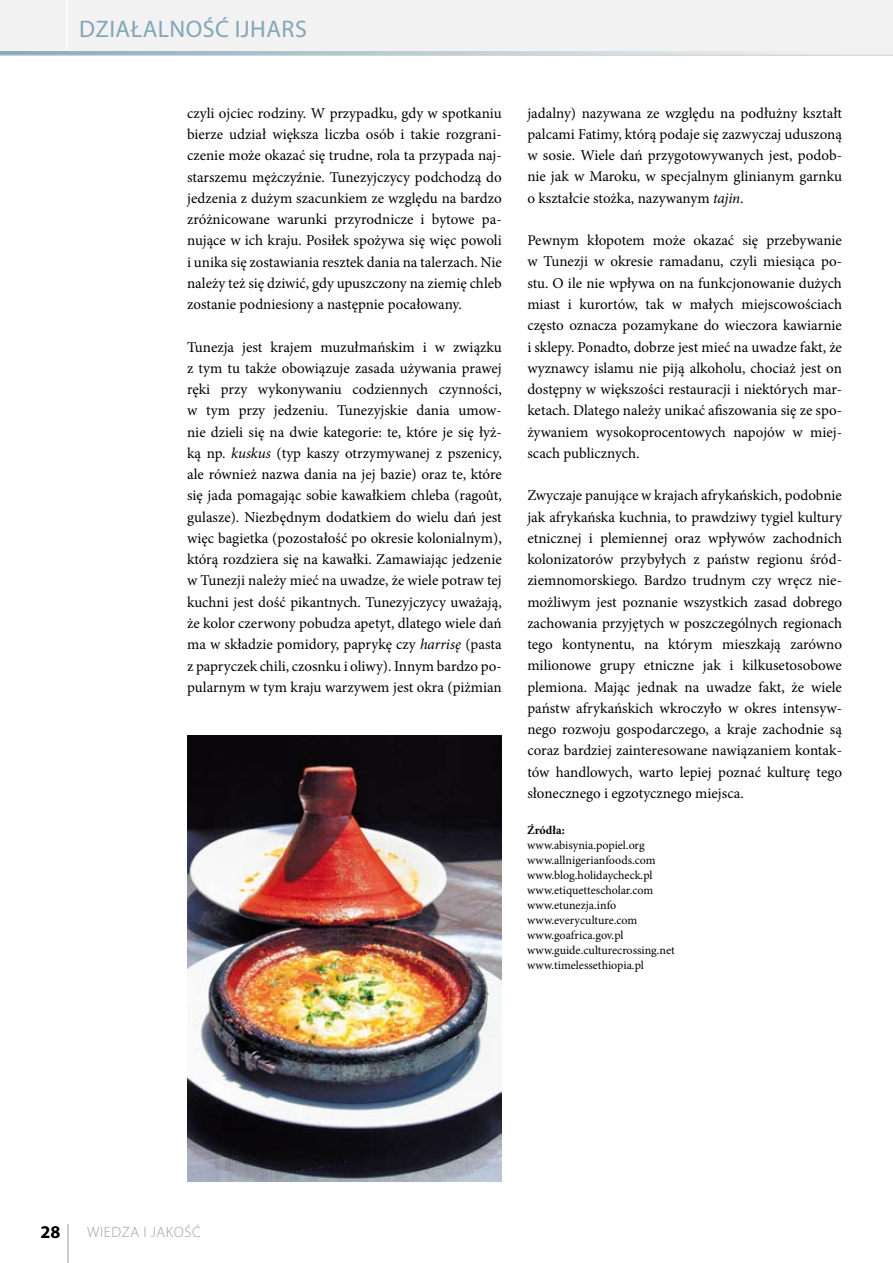
<style>
.page{position:relative;width:893px;height:1263px;background:#fff}
.page>*{position:absolute;margin:0;border:0;box-sizing:border-box;transform-origin:0 0}
.t1{font:24px "Myriad Pro";letter-spacing:.02em;color:#82a6b7}
.t2{font:700 18px "Myriad Pro";color:#000}
.t3{font:15px/21.3px "Minion Pro";color:#000;text-align:justify}
.t4{font:300 15px "Myriad Pro";letter-spacing:.04em;color:#9c9d9f}
.t5{font:12px/15px "Minion Pro";color:#000}
.t6{font:700 12px "Minion Pro";color:#000}
.s1{font-style:italic}
</style>
<div class="page">
<hr style="left:68px;top:1224px;width:1px;height:39px;background:#9c9d9f">
<div style="left:0;top:0;width:893px;height:55px;background:#f2f2f3"></div>
<hr style="left:66px;top:0;width:1px;height:51px;background:#fff">
<svg style="left:0;top:51px;width:832px;height:4px;background:#bccdd5"></svg>
<hr style="left:0;top:55px;width:893px;height:1px;background:#cfd0d2">
<img style="left:187px;top:736px;width:314px;height:445px">
<h1 class="t1" style="left:79px;top:14px;width:14px">DZIA</h1>
<h1 class="t1" style="left:131px;top:14px;width:54px">ŁALNOŚ</h1>
<h1 class="t1" style="left:215px;top:14px;width:93px">Ć IJHARS</h1>
<p class="t3" style="left:187px;top:102px;width:316px">czyli ojciec rodziny. W przypadku, gdy w spotkaniu bierze udział większa liczba osób i takie rozgrani&shy;czenie może okazać się trudne, rola ta przypada naj&shy;starszemu mężczyźnie. Tunezyjczycy podchodzą do jedzenia z dużym szacunkiem ze względu na bardzo zróżnicowane warunki przyrodnicze i bytowe pa&shy;nujące w ich kraju. Posiłek spożywa się więc powoli i unika się zostawiania resztek dania na talerzach. Nie należy też się dziwić, gdy upuszczony na ziemię chleb zostanie podniesiony a następnie pocałowany.</p>
<p class="t3" style="left:187px;top:336px;width:316px">Tunezja jest krajem muzułmańskim i w związku z tym tu także obowiązuje zasada używania prawej ręki przy wykonywaniu codziennych czynności, w tym przy jedzeniu. Tunezyjskie dania umow&shy;nie dzieli się na dwie kategorie: te, które je się łyż&shy;ką np. <span class="s1">kuskus</span> (typ kaszy otrzymywanej z pszenicy, ale również nazwa dania na jej bazie) oraz te, które się jada pomagając sobie kawałkiem chleba (ragoût, gulasze). Niezbędnym dodatkiem do wielu dań jest więc bagietka (pozostałość po okresie kolonialnym), którą rozdziera się na kawałki. Zamawiając jedzenie w Tunezji należy mieć na uwadze, że wiele potraw tej kuchni jest dość pikantnych. Tunezyjczycy uważają, że kolor czerwony pobudza apetyt, dlatego wiele dań ma w składzie pomidory, paprykę czy <span class="s1">harrisę</span> (pasta z papryczek chili, czosnku i oliwy). Innym bardzo po&shy;pularnym w tym kraju warzywem jest okra (piżmian</p>
<p class="t3" style="left:527px;top:102px;width:316px">jadalny) nazywana ze względu na podłużny kształt palcami Fatimy, którą podaje się zazwyczaj uduszoną w sosie. Wiele dań przygotowywanych jest, podob&shy;nie jak w Maroku, w specjalnym glinianym garnku o kształcie stożka, nazywanym <span class="s1">tajin</span>.</p>
<p class="t3" style="left:527px;top:230px;width:316px">Pewnym kłopotem może okazać się przebywanie w Tunezji w okresie ramadanu, czyli miesiąca po&shy;stu. O ile nie wpływa on na funkcjonowanie dużych miast i kurortów, tak w małych miejscowościach często oznacza pozamykane do wieczora kawiarnie i sklepy. Ponadto, dobrze jest mieć na uwadze fakt, że wyznawcy islamu nie piją alkoholu, chociaż jest on dostępny w większości restauracji i niektórych mar&shy;ketach. Dlatego należy unikać afiszowania się ze spo&shy;żywaniem wysokoprocentowych napojów w miej&shy;scach publicznych.</p>
<p class="t3" style="left:527px;top:485px;width:316px">Zwyczaje panujące w krajach afrykańskich, podobnie jak afrykańska kuchnia, to prawdziwy tygiel kultury etnicznej i plemiennej oraz wpływów zachodnich kolonizatorów przybyłych z państw regionu śród&shy;ziemnomorskiego. Bardzo trudnym czy wręcz nie&shy;możliwym jest poznanie wszystkich zasad dobrego zachowania przyjętych w poszczególnych regionach tego kontynentu, na którym mieszkają zarówno milionowe grupy etniczne jak i kilkusetosobowe plemiona. Mając jednak na uwadze fakt, że wiele państw afrykańskich wkroczyło w okres intensyw&shy;nego rozwoju gospodarczego, a kraje zachodnie są coraz bardziej zainteresowane nawiązaniem kontak&shy;tów handlowych, warto lepiej poznać kulturę tego słonecznego i egzotycznego miejsca.</p>
<p class="t6" style="left:527px;top:822px;width:39px">Źródła:</p>
<p class="t5" style="left:527px;top:838px;width:149px">www.abisynia.popiel.org www.allnigerianfoods.com www.blog.holidaycheck.pl www.etiquettescholar.com www.etunezja.info www.everyculture.com www.goafrica.gov.pl www.guide.culturecrossing.net www.timelessethiopia.pl</p>
<p class="t2" style="left:40px;top:1220px;width:21px">28</p>
<p class="t4" style="left:87px;top:1223px;width:115px">WIEDZA I JAKOŚĆ</p>
</div>
